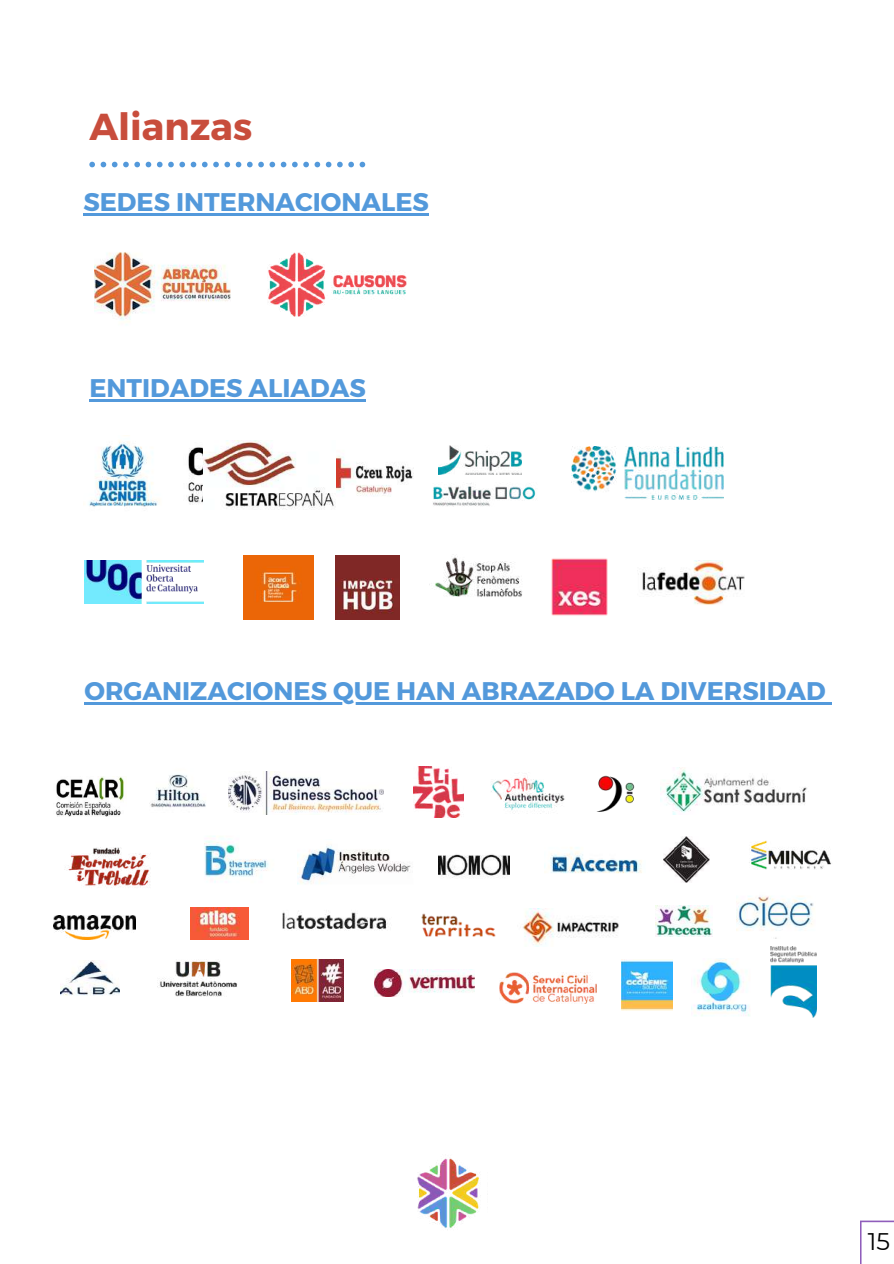
<style>
.page{position:relative;width:894px;height:1264px;background:#fff}
.page>*{position:absolute;margin:0;border:0;box-sizing:border-box;transform-origin:0 0}
.t1{font:700 37.5px "Montserrat";color:#c84d3c}
.t2{font:700 25.5px "Montserrat";color:#5399db}
.t3{font:24px "Montserrat";color:#000}
</style>
<div class="page">
<img style="left:94px;top:252px;width:136px;height:70px">
<img style="left:268px;top:253px;width:138px;height:63px">
<svg style="left:860px;top:1220px;width:33px;height:43px"></svg>
<img style="left:417px;top:1158px;width:62px;height:72px">
<img style="left:335px;top:555px;width:64px;height:64px">
<svg style="left:89px;top:162px;width:276px;height:5px"></svg>
<img style="left:243px;top:555px;width:70px;height:64px">
<img style="left:433px;top:483px;width:103px;height:24px">
<img style="left:187px;top:447px;width:16px;height:57px">
<img style="left:438px;top:445px;width:84px;height:30px">
<img style="left:429px;top:557px;width:93px;height:40px">
<img style="left:336px;top:456px;width:77px;height:40px">
<img style="left:88px;top:440px;width:72px;height:67px">
<img style="left:84px;top:560px;width:120px;height:43px">
<hr style="left:83px;top:213px;width:346px;height:3px;background:#5399db">
<hr style="left:89px;top:399px;width:277px;height:2px;background:#5399db">
<hr style="left:84px;top:702px;width:741px;height:2px;background:#5399db">
<svg style="left:825px;top:702px;width:6px;height:2px"></svg>
<img style="left:551px;top:558px;width:57px;height:58px">
<img style="left:571px;top:446px;width:152px;height:53px">
<img style="left:638px;top:560px;width:107px;height:45px">
<img style="left:203px;top:441px;width:131px;height:68px">
<img style="left:413px;top:766px;width:51px;height:51px">
<img style="left:491px;top:777px;width:74px;height:34px">
<img style="left:56px;top:777px;width:70px;height:39px">
<img style="left:439px;top:854px;width:70px;height:24px">
<img style="left:149px;top:774px;width:57px;height:34px">
<img style="left:228px;top:772px;width:155px;height:42px">
<img style="left:596px;top:775px;width:39px;height:37px">
<img style="left:297px;top:846px;width:114px;height:38px">
<img style="left:204px;top:836px;width:65px;height:46px">
<img style="left:68px;top:847px;width:82px;height:40px">
<img style="left:544px;top:847px;width:98px;height:27px">
<img style="left:53px;top:915px;width:82px;height:24px">
<img style="left:190px;top:907px;width:59px;height:32px">
<img style="left:282px;top:911px;width:106px;height:19px">
<img style="left:421px;top:913px;width:75px;height:24px">
<img style="left:523px;top:908px;width:96px;height:38px">
<img style="left:374px;top:969px;width:100px;height:27px">
<img style="left:159px;top:961px;width:79px;height:35px">
<img style="left:291px;top:959px;width:52px;height:42px">
<img style="left:663px;top:836px;width:46px;height:47px">
<img style="left:60px;top:960px;width:60px;height:36px">
<img style="left:655px;top:905px;width:57px;height:32px">
<img style="left:499px;top:972px;width:97px;height:31px">
<img style="left:621px;top:960px;width:51px;height:50px">
<img style="left:736px;top:896px;width:78px;height:42px">
<img style="left:660px;top:767px;width:147px;height:47px">
<img style="left:749px;top:840px;width:82px;height:30px">
<img style="left:691px;top:958px;width:58px;height:58px">
<img style="left:770px;top:946px;width:46px;height:71px">
<h1 class="t1" style="left:89px;top:102px;width:164px">Alianzas</h1>
<p class="t2" style="left:83px;top:185px;width:347px">SEDES INTERNACIONALES</p>
<p class="t2" style="left:89px;top:371px;width:278px">ENTIDADES ALIADAS</p>
<p class="t2" style="left:84px;top:674px;width:742px">ORGANIZACIONES QUE HAN ABRAZADO LA DIVERSIDAD</p>
<p class="t3" style="left:867px;top:1226px;width:24px">15</p>
</div>
